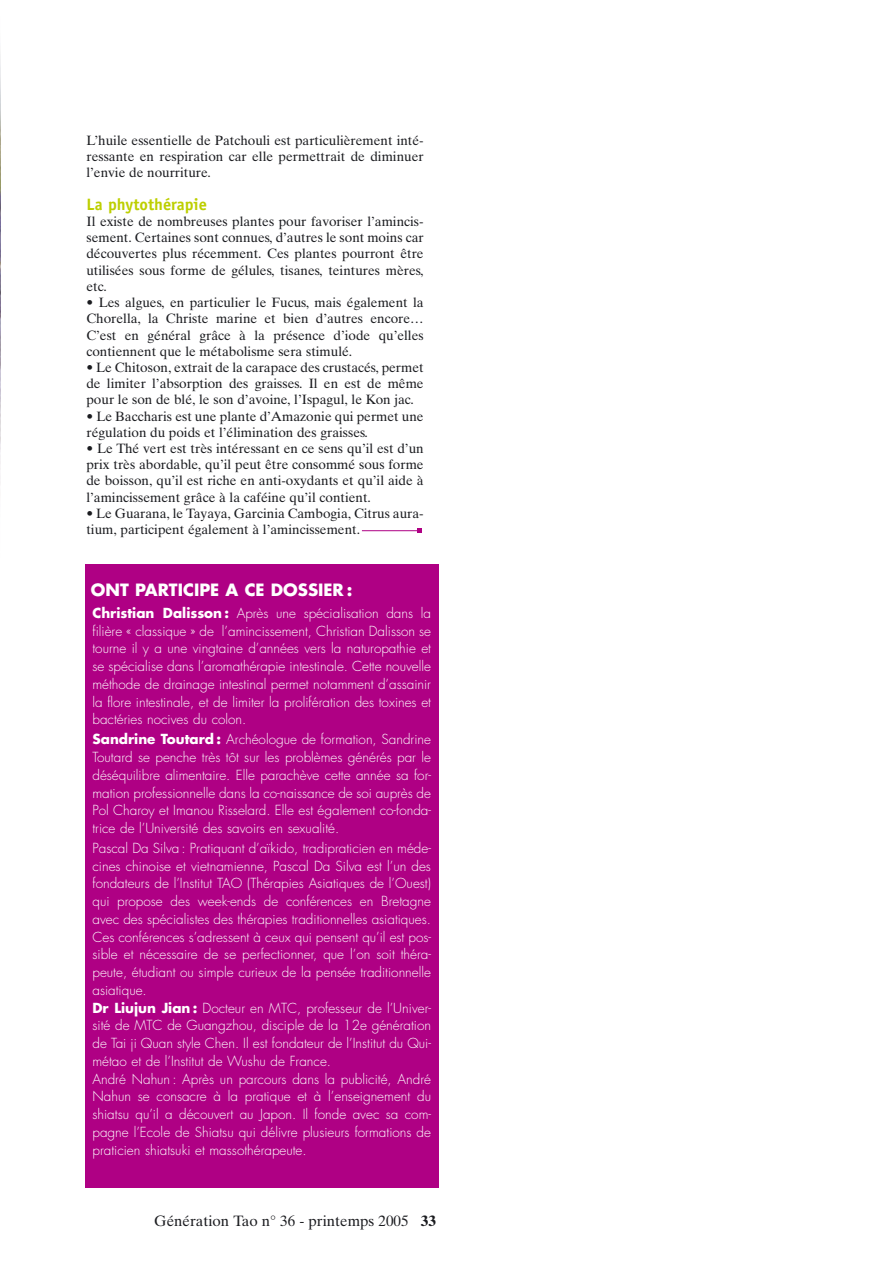
<style>
.page{position:relative;width:888px;height:1263px;background:#fff}
.page>*{position:absolute;margin:0;border:0;box-sizing:border-box;transform-origin:0 0}
.t1{font:700 16.5px "Futura";color:#fff}
.t2{font:700 16.5px "Officina Sans";color:#bdcf00}
.t3{font:15px "Times Ten";color:#1b1c20}
.t4{font:300 13.5px/17.7px "Futura";color:#fff;text-align:justify}
.t5{font:13.5px/16.2px "Times Ten";color:#1b1c20;text-align:justify}
.s1{font-weight:700}
</style>
<div class="page">
<img style="left:0;top:54px;width:1px;height:429px">
<svg style="left:417px;top:528px;width:4px;height:5px"></svg>
<hr style="left:362px;top:530px;width:56px;height:1px;background:#af0084">
<div style="left:85px;top:564px;width:353px;height:624px;background:#af0084"></div>
<p class="t5" style="left:86px;top:134px;width:339px">L’huile essentielle de Patchouli est particulièrement inté&shy;ressante en respiration car elle permettrait de diminuer l’envie de nourriture.</p>
<p class="t2" style="left:86px;top:198px;width:122px">La phytothérapie</p>
<p class="t5" style="left:86px;top:215px;width:339px">Il existe de nombreuses plantes pour favoriser l’amincis&shy;sement. Certaines sont connues, d’autres le sont moins car découvertes plus récemment. Ces plantes pourront être utilisées sous forme de gélules, tisanes, teintures mères, etc.</p>
<p class="t5" style="left:86px;top:296px;width:339px">• Les algues, en particulier le Fucus, mais également la Chorella, la Christe marine et bien d’autres encore… C’est en général grâce à la présence d’iode qu’elles contiennent que le métabolisme sera stimulé.</p>
<p class="t5" style="left:86px;top:360px;width:339px">• Le Chitoson, extrait de la carapace des crustacés, permet de limiter l’absorption des graisses. Il en est de même pour le son de blé, le son d’avoine, l’Ispagul, le Kon jac.</p>
<p class="t5" style="left:86px;top:409px;width:339px">• Le Baccharis est une plante d’Amazonie qui permet une régulation du poids et l’élimination des graisses.</p>
<p class="t5" style="left:86px;top:441px;width:339px">• Le Thé vert est très intéressant en ce sens qu’il est d’un prix très abordable, qu’il peut être consommé sous forme de boisson, qu’il est riche en anti-oxydants et qu’il aide à l’amincissement grâce à la caféine qu’il contient.</p>
<p class="t5" style="left:86px;top:506px;width:339px">• Le Guarana, le Tayaya, Garcinia Cambogia, Citrus aura&shy;tium, participent également à l’amincissement.</p>
<p class="t1" style="left:91px;top:582px;width:263px">ONT PARTICIPE A CE DOSSIER :</p>
<p class="t4" style="left:92px;top:605px;width:340px"><span class="s1">Christian Dalisson :</span> Après une spécialisation dans la filière « classique » de l’amincissement, Christian Dalisson se tourne il y a une vingtaine d’années vers la naturopathie et se spécialise dans l’aromathérapie intestinale. Cette nouvelle méthode de drainage intestinal permet notamment d’assainir la flore intestinale, et de limiter la prolifération des toxines et bactéries nocives du colon.</p>
<p class="t4" style="left:92px;top:732px;width:340px"><span class="s1">Sandrine Toutard :</span> Archéologue de formation, Sandrine Toutard se penche très tôt sur les problèmes générés par le déséquilibre alimentaire. Elle parachève cette année sa for&shy;mation professionnelle dans la co-naissance de soi auprès de Pol Charoy et Imanou Risselard. Elle est également co-fonda&shy;trice de l’Université des savoirs en sexualité.</p>
<p class="t4" style="left:92px;top:840px;width:340px;text-align:left">Pascal Da Silva : Pratiquant d’aïkido, tradipraticien en méde&shy;cines chinoise et vietnamienne, Pascal Da Silva est l’un des fondateurs de l’Institut TAO (Thérapies Asiatiques de l’Ouest) qui propose des week-ends de conférences en Bretagne avec des spécialistes des thérapies traditionnelles asiatiques.<br>Ces conférences s’adressent à ceux qui pensent qu’il est pos&shy;sible et nécessaire de se perfectionner, que l’on soit théra&shy;peute, étudiant ou simple curieux de la pensée traditionnelle asiatique.<br><span class="s1">Dr Liujun Jian :</span> Docteur en MTC, professeur de l’Univer&shy;sité de MTC de Guangzhou, disciple de la 12e génération de Tai ji Quan style Chen. Il est fondateur de l’Institut du Qui&shy;métao et de l’Institut de Wushu de France.<br>André Nahun : Après un parcours dans la publicité, André Nahun se consacre à la pratique et à l’enseignement du shiatsu qu’il a découvert au Japon. Il fonde avec sa com&shy;pagne l’Ecole de Shiatsu qui délivre plusieurs formations de praticien shiatsuki et massothérapeute.</p>
<p class="t3" style="left:154px;top:1215px;width:283px">Génération Tao n° 36 - printemps 2005 <span class="s1">33</span></p>
</div>
